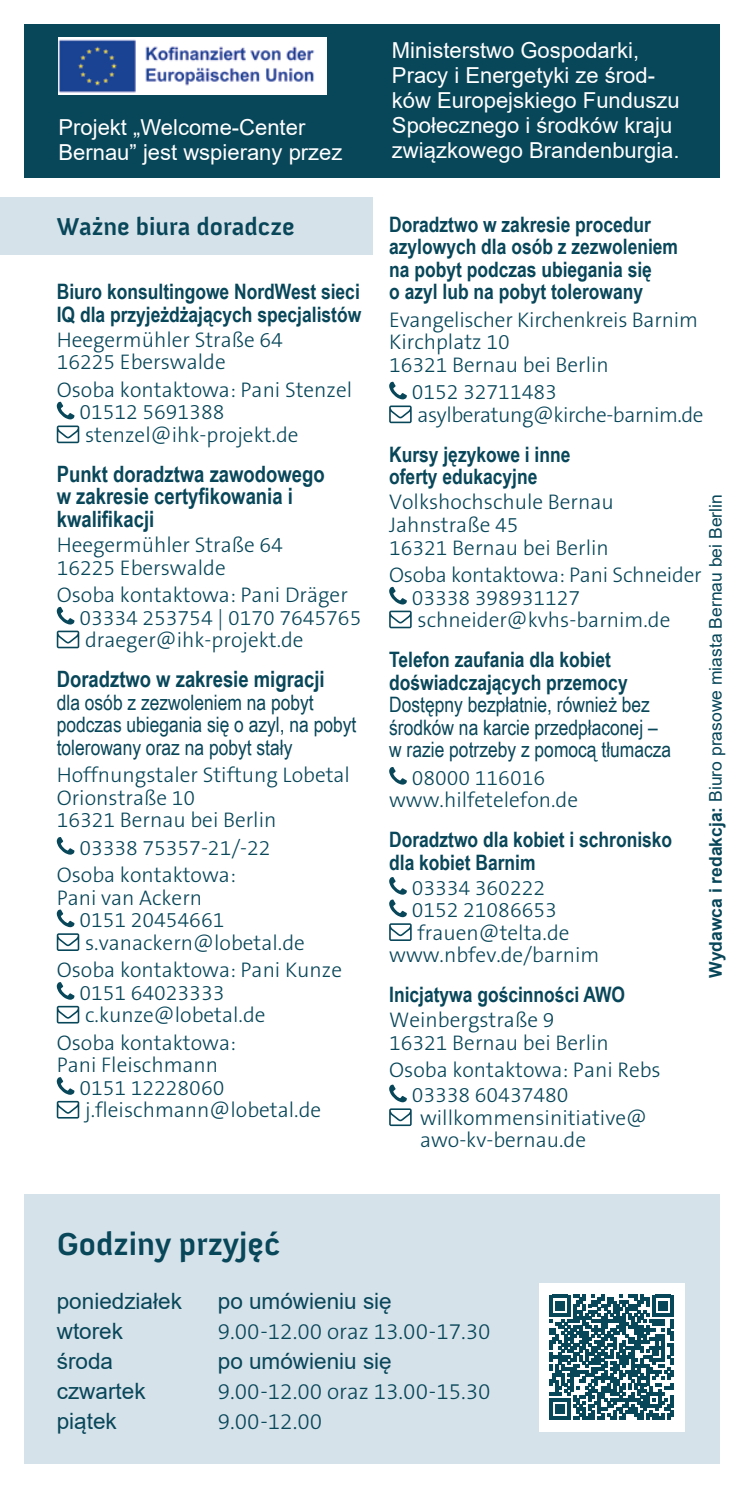
<style>
.page{position:relative;width:745px;height:1489px;background:#fff}
.page>*{position:absolute;margin:0;border:0;box-sizing:border-box;transform-origin:0 0}
.t1{font:700 32.5px "Anivers";color:#084659}
.t2{font:700 25px "Anivers";color:#084659}
.t3{font:700 22.5px/22.5px "Arial Narrow";color:#084659}
.t4{font:22.5px/30px "Arial";color:#084659}
.t5{font:300 22.5px/30px "The Sans B3";color:#084659}
.t6{font:22px/25px "Arial";color:#fff}
.t7{font:300 21.25px/22.5px "The Sans B3";color:#084659}
.t8{font:700 21.25px/22.5px "Arial Narrow";color:#084659}
.t9{font:21.25px/22.5px "Arial Narrow";color:#084659}
.t10{font:300 21.25px/22.5px "The Sans B3";letter-spacing:-.02em;color:#084659}
.t11{font:17.5px "Arial";color:#084659}
.s1{font-weight:700}
</style>
<div class="page">
<svg style="left:57px;top:402px;width:17px;height:17px"></svg>
<svg style="left:57px;top:425px;width:22px;height:18px"></svg>
<svg style="left:57px;top:607px;width:17px;height:17px"></svg>
<svg style="left:57px;top:630px;width:22px;height:18px"></svg>
<svg style="left:57px;top:837px;width:17px;height:17px"></svg>
<svg style="left:57px;top:909px;width:17px;height:18px"></svg>
<svg style="left:57px;top:933px;width:22px;height:17px"></svg>
<svg style="left:57px;top:982px;width:17px;height:17px"></svg>
<svg style="left:57px;top:1005px;width:22px;height:18px"></svg>
<svg style="left:57px;top:1077px;width:17px;height:17px"></svg>
<svg style="left:57px;top:1100px;width:22px;height:18px"></svg>
<svg style="left:389px;top:382px;width:17px;height:17px"></svg>
<svg style="left:389px;top:405px;width:22px;height:18px"></svg>
<svg style="left:389px;top:587px;width:17px;height:17px"></svg>
<svg style="left:389px;top:610px;width:22px;height:18px"></svg>
<svg style="left:389px;top:767px;width:17px;height:17px"></svg>
<svg style="left:389px;top:877px;width:17px;height:40px"></svg>
<svg style="left:389px;top:923px;width:22px;height:17px"></svg>
<svg style="left:389px;top:1084px;width:17px;height:18px"></svg>
<svg style="left:389px;top:1108px;width:22px;height:17px"></svg>
<div style="left:25px;top:1194px;width:694px;height:269px;background:#d6e2ea"></div>
<div style="left:0;top:198px;width:372px;height:57px;background:#d6e2ea"></div>
<div style="left:25px;top:25px;width:694px;height:153px;background:#084659"></div>
<img style="left:58px;top:38px;width:268px;height:57px">
<div style="left:538px;top:1282px;width:146px;height:149px;background:#fff"></div>
<svg style="left:549px;top:1294px;width:124px;height:125px"></svg>
<p class="t6" style="left:58px;top:114px;width:285px">Projekt „Welcome-Center<br>Bernau” jest wspierany przez</p>
<p class="t2" style="left:57px;top:213px;width:239px">Ważne biura doradcze</p>
<p class="t8" style="left:57px;top:279px;width:306px">Biuro konsultingowe NordWest sieci<br>IQ dla przyjeżdżających specjalistów</p>
<p class="t7" style="left:57px;top:330px;width:227px">Heegermühler Straße 64<br>16225 Eberswalde</p>
<p class="t7" style="left:79px;top:380px;width:274px;text-indent:-23px">Osoba kontaktowa: Pani Stenzel<br>01512 5691388 stenzel@ihk-projekt.de</p>
<p class="t3" style="left:57px;top:461px;width:269px">Punkt doradztwa zawodowego w zakresie certyfikowania i kwalifikacji</p>
<p class="t7" style="left:57px;top:535px;width:227px">Heegermühler Straße 64<br>16225 Eberswalde</p>
<p class="t7" style="left:79px;top:585px;width:283px;text-indent:-23px">Osoba kontaktowa: Pani Dräger<br>03334 253754 | 0170 7645765 draeger@ihk-projekt.de</p>
<p class="t3" style="left:57px;top:666px;width:269px">Doradztwo w zakresie migracji</p>
<p class="t9" style="left:57px;top:690px;width:301px">dla osób z zezwoleniem na pobyt podczas ubiegania się o azyl, na pobyt tolerowany oraz na pobyt stały</p>
<p class="t7" style="left:57px;top:765px;width:294px">Hoffnungstaler Stiftung Lobetal<br>Orionstraße 10<br>16321 Bernau bei Berlin</p>
<p class="t7" style="left:57px;top:835px;width:215px;line-height:27.5px;text-indent:23px">03338 75357-21/-22<br>Osoba kontaktowa:</p>
<p class="t7" style="left:79px;top:887px;width:227px;text-indent:-23px">Pani van Ackern<br>0151 20454661 s.vanackern@lobetal.de</p>
<p class="t7" style="left:79px;top:960px;width:264px;text-indent:-23px">Osoba kontaktowa: Pani Kunze<br>0151 64023333 c.kunze@lobetal.de</p>
<p class="t7" style="left:57px;top:1032px;width:180px">Osoba kontaktowa:</p>
<p class="t7" style="left:57px;top:1055px;width:163px">Pani Fleischmann</p>
<p class="t7" style="left:79px;top:1077px;width:146px">0151 12228060</p>
<p class="t7" style="left:85px;top:1100px;width:237px">j.fleischmann@lobetal.de</p>
<p class="t6" style="left:392px;top:37px;width:289px">Ministerstwo Gospodarki,<br>Pracy i Energetyki ze środ&shy;ków Europejskiego Funduszu<br>Społecznego i środków kraju związkowego Brandenburgia.</p>
<p class="t8" style="left:389px;top:212px;width:290px">Doradztwo w zakresie procedur azylowych dla osób z zezwoleniem na pobyt podczas ubiegania się<br>o azyl lub na pobyt tolerowany</p>
<p class="t7" style="left:389px;top:310px;width:310px">Evangelischer Kirchenkreis Barnim<br>Kirchplatz 10<br>16321 Bernau bei Berlin</p>
<p class="t10" style="left:411px;top:382px;width:293px">0152 32711483 asylberatung@kirche-barnim.de</p>
<p class="t8" style="left:389px;top:442px;width:183px">Kursy językowe i inne oferty edukacyjne</p>
<p class="t7" style="left:389px;top:492px;width:226px">Volkshochschule Bernau<br>Jahnstraße 45<br>16321 Bernau bei Berlin</p>
<p class="t7" style="left:411px;top:565px;width:291px;text-indent:-23px">Osoba kontaktowa: Pani Schneider<br>03338 398931127 schneider@kvhs-barnim.de</p>
<p class="t8" style="left:389px;top:647px;width:240px">Telefon zaufania dla kobiet doświadczających przemocy</p>
<p class="t9" style="left:389px;top:692px;width:283px">Dostępny bezpłatnie, również bez środków na karcie przedpłaconej – w razie potrzeby z pomocą tłumacza</p>
<p class="t7" style="left:389px;top:767px;width:190px;text-align:center">08000 116016 www.hilfetelefon.de</p>
<p class="t8" style="left:389px;top:827px;width:284px">Doradztwo dla kobiet i schronisko dla kobiet Barnim</p>
<p class="t7" style="left:411px;top:877px;width:135px">03334 360222</p>
<p class="t7" style="left:411px;top:900px;width:146px">0152 21086653</p>
<p class="t7" style="left:417px;top:922px;width:153px">frauen@telta.de</p>
<p class="t7" style="left:389px;top:945px;width:211px">www.nbfev.de/barnim</p>
<p class="t8" style="left:389px;top:982px;width:237px">Inicjatywa gościnności AWO</p>
<p class="t7" style="left:389px;top:1010px;width:221px">Weinbergstraße 9<br>16321 Bernau bei Berlin</p>
<p class="t7" style="left:411px;top:1058px;width:250px;line-height:25px;text-indent:-23px">Osoba kontaktowa: Pani Rebs<br>03338 60437480</p>
<p class="t7" style="left:419px;top:1107px;width:228px">willkommensinitiative@ awo-kv-bernau.de</p>
<p class="t11" style="left:703px;top:977px;width:485px;rotate:-90deg"><span class="s1">Wydawca i redakcja:</span> Biuro prasowe miasta Bernau bei Berlin</p>
<h1 class="t1" style="left:57px;top:1226px;width:225px">Godziny przyjęć</h1>
<p class="t4" style="left:57px;top:1285px;width:127px">poniedziałek wtorek środa czwartek piątek</p>
<p class="t4" style="left:218px;top:1285px;width:175px">po umówieniu się</p>
<p class="t5" style="left:218px;top:1317px;width:274px">9.00-12.00 oraz 13.00-17.30</p>
<p class="t4" style="left:218px;top:1345px;width:175px">po umówieniu się</p>
<p class="t5" style="left:218px;top:1377px;width:274px">9.00-12.00 oraz 13.00-15.30<br>9.00-12.00</p>
</div>
